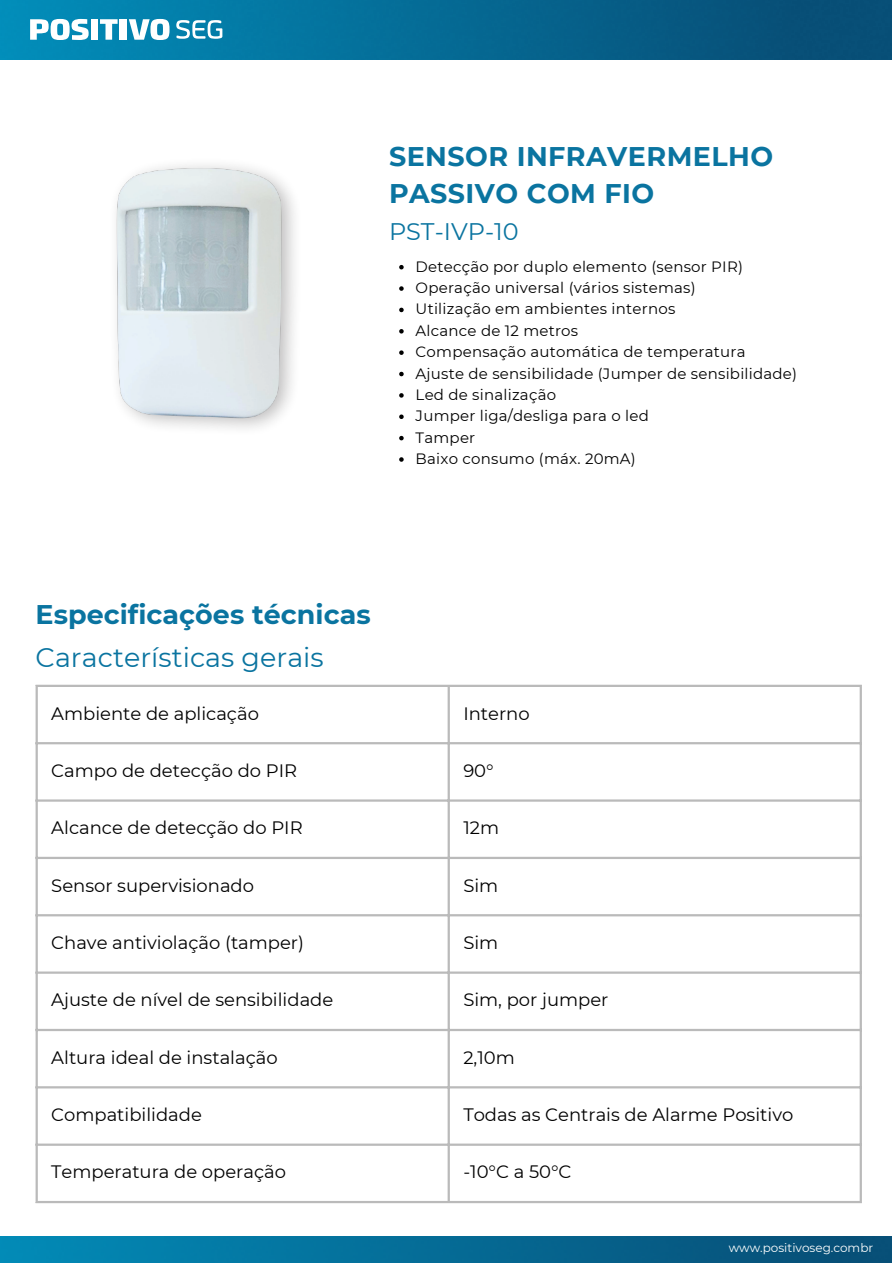
<style>
.page{position:relative;width:893px;height:1264px;background:#fff}
.page>*{position:absolute;margin:0;border:0;box-sizing:border-box;transform-origin:0 0}
.t1{font:700 27px/37px "Montserrat";letter-spacing:.015em;color:#0a74a0}
.t2{font:27px "Montserrat";color:#0a74a0}
.t3{font:24px "Montserrat";color:#0a74a0}
.t4{font:18px "Montserrat";color:#000}
.t5{font:15px "Montserrat";letter-spacing:.015em;color:#000}
.t6{font:12px "Montserrat";color:#fff}
</style>
<div class="page">
<img style="left:0;top:0;width:891px;height:60px">
<svg style="left:30px;top:19px;width:59px;height:21px"></svg>
<div style="left:91px;top:19px;width:7px;height:21px;background:#fff"></div>
<svg style="left:100px;top:19px;width:18px;height:21px"></svg>
<div style="left:120px;top:19px;width:7px;height:21px;background:#fff"></div>
<svg style="left:129px;top:19px;width:40px;height:21px"></svg>
<svg style="left:176px;top:20px;width:46px;height:19px"></svg>
<img style="left:0;top:1236px;width:891px;height:26px">
<hr style="left:36px;top:687px;width:2px;height:513px;background:#bababa">
<hr style="left:447px;top:687px;width:3px;height:513px;background:#bababa">
<hr style="left:859px;top:687px;width:2px;height:513px;background:#bababa">
<hr style="left:36px;top:684px;width:825px;height:3px;background:#bababa">
<hr style="left:36px;top:742px;width:825px;height:2px;background:#bababa">
<hr style="left:36px;top:799px;width:825px;height:2px;background:#bababa">
<hr style="left:36px;top:856px;width:825px;height:3px;background:#bababa">
<hr style="left:36px;top:914px;width:825px;height:2px;background:#bababa">
<hr style="left:36px;top:971px;width:825px;height:2px;background:#bababa">
<hr style="left:36px;top:1028px;width:825px;height:3px;background:#bababa">
<hr style="left:36px;top:1086px;width:825px;height:2px;background:#bababa">
<hr style="left:36px;top:1143px;width:825px;height:2px;background:#bababa">
<hr style="left:36px;top:1200px;width:825px;height:3px;background:#bababa">
<img style="left:116px;top:165px;width:179px;height:264px">
<svg style="left:399px;top:265px;width:4px;height:4px"></svg>
<svg style="left:399px;top:286px;width:4px;height:5px"></svg>
<svg style="left:399px;top:308px;width:4px;height:4px"></svg>
<svg style="left:399px;top:329px;width:4px;height:4px"></svg>
<svg style="left:399px;top:350px;width:4px;height:5px"></svg>
<svg style="left:399px;top:372px;width:4px;height:4px"></svg>
<svg style="left:399px;top:393px;width:4px;height:4px"></svg>
<svg style="left:399px;top:414px;width:4px;height:5px"></svg>
<svg style="left:399px;top:436px;width:4px;height:4px"></svg>
<svg style="left:399px;top:457px;width:4px;height:5px"></svg>
<p class="t1" style="left:389px;top:137px;width:385px">SENSOR INFRAVERMELHO<br>PASSIVO COM FIO</p>
<p class="t3" style="left:389px;top:217px;width:131px">PST-IVP-10</p>
<p class="t5" style="left:415px;top:257px;width:329px">Detecção por duplo elemento (sensor PIR)</p>
<p class="t5" style="left:415px;top:278px;width:281px">Operação universal (vários sistemas)</p>
<p class="t5" style="left:415px;top:300px;width:261px">Utilização em ambientes internos</p>
<p class="t5" style="left:415px;top:321px;width:164px">Alcance de 12 metros</p>
<p class="t5" style="left:415px;top:342px;width:331px">Compensação automática de temperatura</p>
<p class="t5" style="left:415px;top:364px;width:383px">Ajuste de sensibilidade (Jumper de sensibilidade)</p>
<p class="t5" style="left:415px;top:385px;width:142px">Led de sinalização</p>
<p class="t5" style="left:415px;top:407px;width:235px">Jumper liga/desliga para o led</p>
<p class="t5" style="left:415px;top:428px;width:61px">Tamper</p>
<p class="t5" style="left:415px;top:449px;width:222px">Baixo consumo (máx. 20mA)</p>
<p class="t1" style="left:36px;top:595px;width:336px">Especificações técnicas</p>
<p class="t2" style="left:36px;top:641px;width:290px">Características gerais</p>
<p class="t4" style="left:51px;top:702px;width:209px">Ambiente de aplicação</p>
<p class="t4" style="left:463px;top:702px;width:68px">Interno</p>
<p class="t4" style="left:51px;top:759px;width:247px">Campo de detecção do PIR</p>
<p class="t4" style="left:463px;top:759px;width:32px">90°</p>
<p class="t4" style="left:51px;top:816px;width:253px">Alcance de detecção do PIR</p>
<p class="t4" style="left:463px;top:816px;width:37px">12m</p>
<p class="t4" style="left:51px;top:874px;width:204px">Sensor supervisionado</p>
<p class="t4" style="left:463px;top:874px;width:36px">Sim</p>
<p class="t4" style="left:51px;top:931px;width:254px">Chave antiviolação (tamper)</p>
<p class="t4" style="left:463px;top:931px;width:36px">Sim</p>
<p class="t4" style="left:51px;top:988px;width:283px">Ajuste de nível de sensibilidade</p>
<p class="t4" style="left:463px;top:988px;width:147px">Sim, por jumper</p>
<p class="t4" style="left:51px;top:1046px;width:228px">Altura ideal de instalação</p>
<p class="t4" style="left:463px;top:1046px;width:53px">2,10m</p>
<p class="t4" style="left:51px;top:1103px;width:152px">Compatibilidade</p>
<p class="t4" style="left:463px;top:1103px;width:331px">Todas as Centrais de Alarme Positivo</p>
<p class="t4" style="left:51px;top:1160px;width:236px">Temperatura de operação</p>
<p class="t4" style="left:463px;top:1160px;width:110px">-10°C a 50°C</p>
<p class="t6" style="left:728px;top:1240px;width:146px">www.positivoseg.combr</p>
</div>
